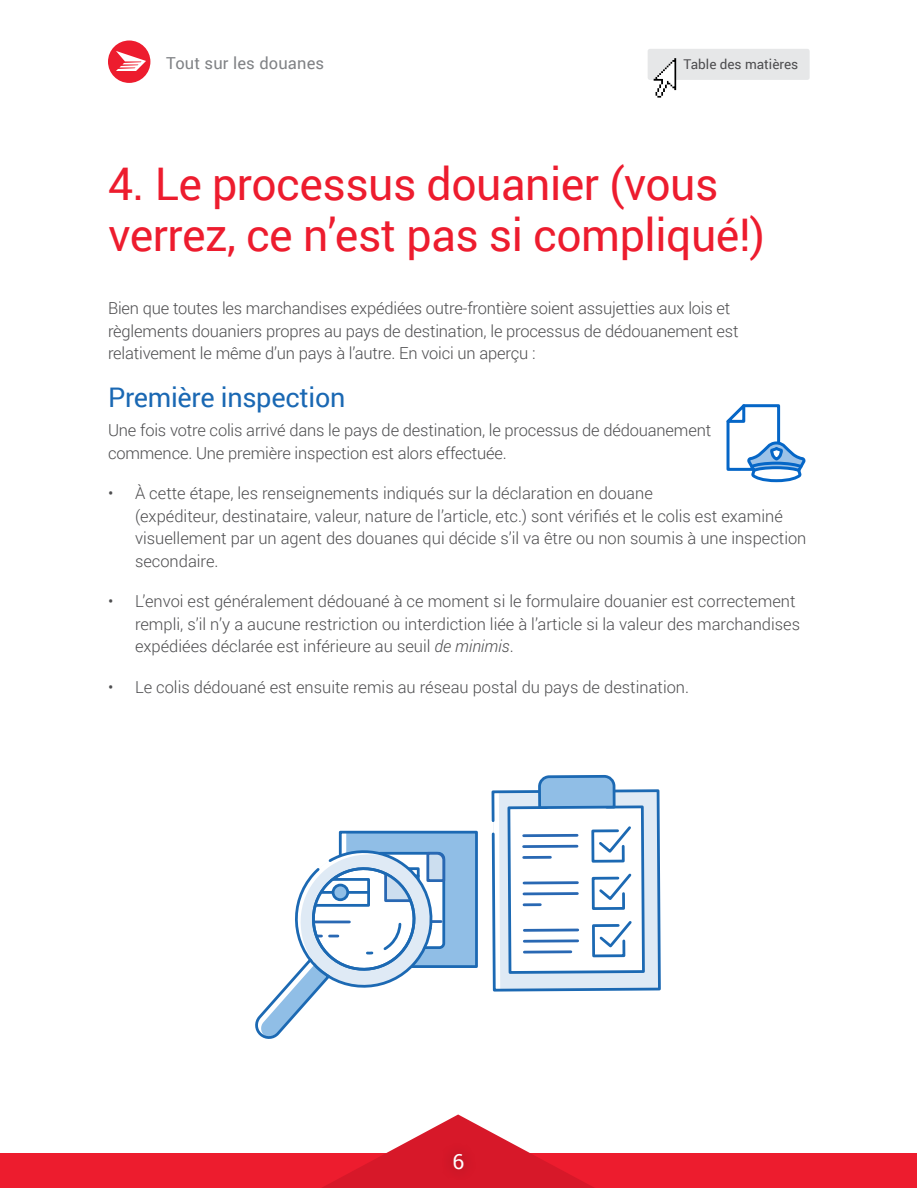
<style>
.page{position:relative;width:918px;height:1188px;background:#fff}
.page>*{position:absolute;margin:0;border:0;box-sizing:border-box;transform-origin:0 0}
.Heading_1{font:45px/51px "Roboto";letter-spacing:-.01em;color:#ed1c2e}
.Heading_2{font:27px "Roboto";letter-spacing:-.01em;color:#1a68b3}
.t1{font:21px "Roboto";color:#fff}
.Body_text{font:300 16.5px/22.5px "Roboto";color:#4d4d4f}
.t2{font:16.5px "Roboto";letter-spacing:.01em;color:#808285}
.Body_text-2{font:13.5px "Roboto";color:#4d4d4f}
.s1{font-style:italic}
</style>
<div class="page">
<div style="left:108px;top:40px;width:42px;height:43px;background:#ed1c2e;border-radius:50%"></div>
<svg style="left:116px;top:51px;width:30px;height:20px"></svg>
<div style="left:648px;top:49px;width:162px;height:31px;background:#e6e7e8;border-radius:2px"></div>
<svg style="left:654px;top:58px;width:22px;height:40px"></svg>
<svg style="left:726px;top:404px;width:80px;height:79px"></svg>
<svg style="left:491px;top:775px;width:170px;height:217px"></svg>
<hr style="left:524px;top:834px;width:53px;height:3px;background:#2968b3">
<hr style="left:524px;top:845px;width:53px;height:3px;background:#2968b3">
<hr style="left:524px;top:856px;width:26px;height:3px;background:#2968b3">
<hr style="left:524px;top:881px;width:53px;height:3px;background:#2968b3">
<hr style="left:524px;top:892px;width:53px;height:3px;background:#2968b3">
<hr style="left:524px;top:903px;width:16px;height:3px;background:#2968b3">
<hr style="left:524px;top:929px;width:54px;height:3px;background:#2968b3">
<svg style="left:524px;top:939px;width:54px;height:4px"></svg>
<svg style="left:524px;top:950px;width:47px;height:4px"></svg>
<svg style="left:255px;top:830px;width:223px;height:209px"></svg>
<div style="left:0;top:1153px;width:917px;height:35px;background:#ed1c2e"></div>
<svg style="left:322px;top:1114px;width:272px;height:74px"></svg>
<div style="left:440px;top:1140px;width:37px;height:43px;background:#d51728"></div>
<p class="t2" style="left:166px;top:52px;width:160px">Tout sur les douanes</p>
<p class="Body_text-2" style="left:683px;top:55px;width:116px">Table des matières</p>
<h1 class="Heading_1" style="left:108px;top:157px;width:659px">4. Le processus douanier (vous verrez, ce n’est pas si compliqué!)</h1>
<p class="Body_text" style="left:108px;top:296px;width:632px">Bien que toutes les marchandises expédiées outre-frontière soient assujetties aux lois et règlements douaniers propres au pays de destination, le processus de dédouanement est relativement le même d’un pays à l’autre. En voici un aperçu :</p>
<h2 class="Heading_2" style="left:108px;top:379px;width:239px">Première inspection</h2>
<p class="Body_text" style="left:108px;top:419px;width:605px">Une fois votre colis arrivé dans le pays de destination, le processus de dédouanement commence. Une première inspection est alors effectuée.</p>
<p class="Body_text" style="left:135px;top:482px;width:673px;text-indent:-27px">• À cette étape, les renseignements indiqués sur la déclaration en douane<br>(expéditeur, destinataire, valeur, nature de l’article, etc.) sont vérifiés et le colis est examiné visuellement par un agent des douanes qui décide s’il va être ou non soumis à une inspection secondaire.</p>
<p class="Body_text" style="left:135px;top:590px;width:667px;text-indent:-27px">• L’envoi est généralement dédouané à ce moment si le formulaire douanier est correctement rempli, s’il n’y a aucune restriction ou interdiction liée à l’article si la valeur des marchandises expédiées déclarée est inférieure au seuil <span class="s1">de minimis</span>.</p>
<p class="Body_text" style="left:108px;top:675px;width:583px">• Le colis dédouané est ensuite remis au réseau postal du pays de destination.</p>
<p class="t1" style="left:452px;top:1147px;width:13px">6</p>
</div>
